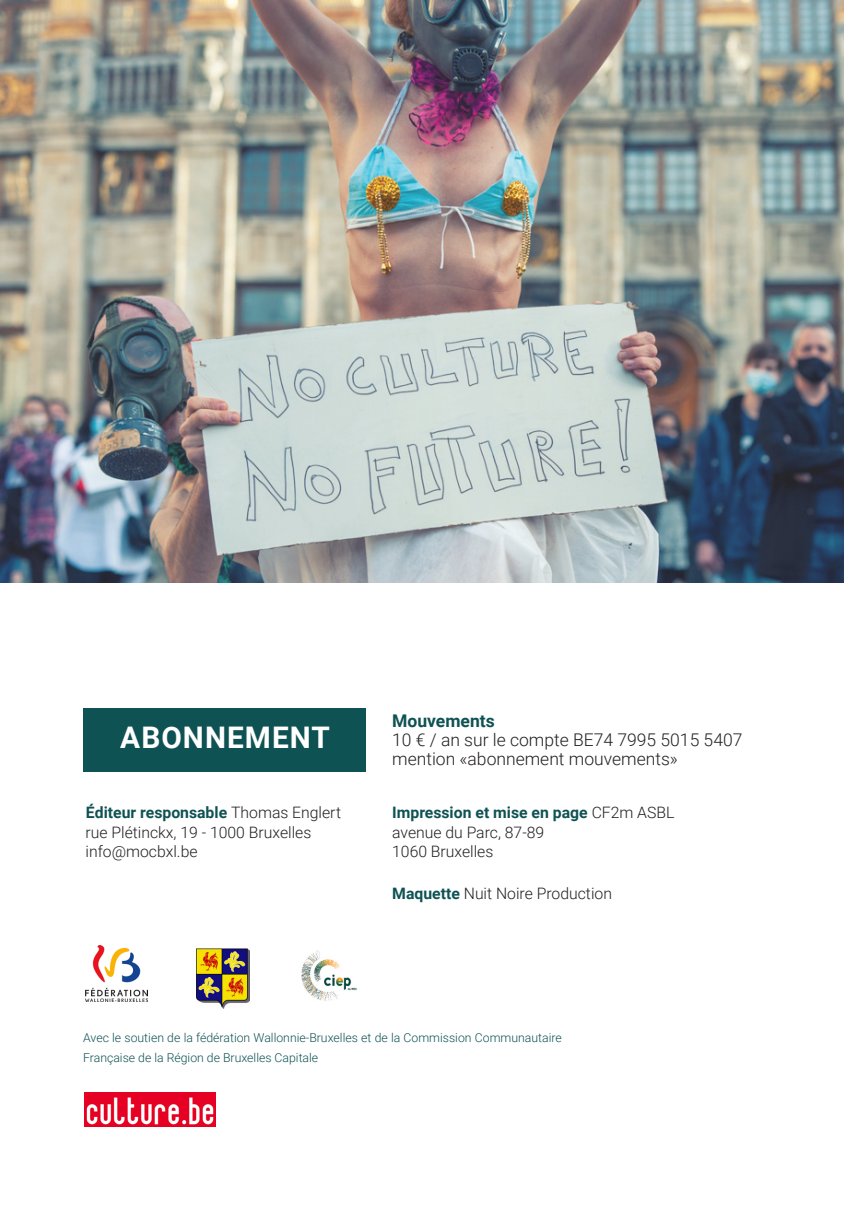
<style>
.page{position:relative;width:844px;height:1216px;background:#fff}
.page>*{position:absolute;margin:0;border:0;box-sizing:border-box;transform-origin:0 0}
.t1{font:700 29.75px "Roboto";letter-spacing:.035em;color:#fff}
.t2{font:300 17.5px "Roboto";color:#231f20}
.t3{font:700 17.5px "Roboto";color:#0f5253}
.t4{font:300 15.75px "Roboto";color:#231f20}
.t5{font:700 15.75px "Roboto";color:#0f5253}
.t6{font:300 12.25px/19.2px "Roboto";color:#0f5253}
.s1{font-weight:300;color:#231f20}
.s2{font-weight:700;color:#0f5253}
</style>
<div class="page">
<img style="left:196px;top:948px;width:53px;height:60px">
<img style="left:86px;top:945px;width:61px;height:56px">
<img style="left:85px;top:1092px;width:130px;height:33px">
<div style="left:83px;top:708px;width:283px;height:63px;background:#0f5253"></div>
<img style="left:301px;top:950px;width:56px;height:51px">
<img style="left:0;top:0;width:843px;height:582px">
<p class="t1" style="left:120px;top:716px;width:211px">ABONNEMENT</p>
<p class="t5" style="left:86px;top:801px;width:257px">Éditeur responsable <span class="s1">Thomas Englert</span></p>
<p class="t4" style="left:86px;top:821px;width:227px">rue Plétinckx, 19 - 1000 Bruxelles</p>
<p class="t4" style="left:86px;top:840px;width:113px">info@mocbxl.be</p>
<p class="t3" style="left:392px;top:708px;width:104px">Mouvements</p>
<p class="t2" style="left:392px;top:727px;width:351px">10 € / an sur le compte BE74 7995 5015 5407</p>
<p class="t2" style="left:392px;top:747px;width:287px">mention «abonnement mouvements»</p>
<p class="t5" style="left:392px;top:801px;width:284px">Impression et mise en page <span class="s1">CF2m ASBL</span></p>
<p class="t4" style="left:392px;top:821px;width:153px">avenue du Parc, 87-89</p>
<p class="t4" style="left:392px;top:840px;width:103px">1060 Bruxelles</p>
<p class="t4" style="left:392px;top:882px;width:221px"><span class="s2">Maquette</span> Nuit Noire Production</p>
<p class="t6" style="left:83px;top:1027px;width:480px">Avec le soutien de la fédération Wallonnie-Bruxelles et de la Commission Communautaire<br>Française de la Région de Bruxelles Capitale</p>
</div>
